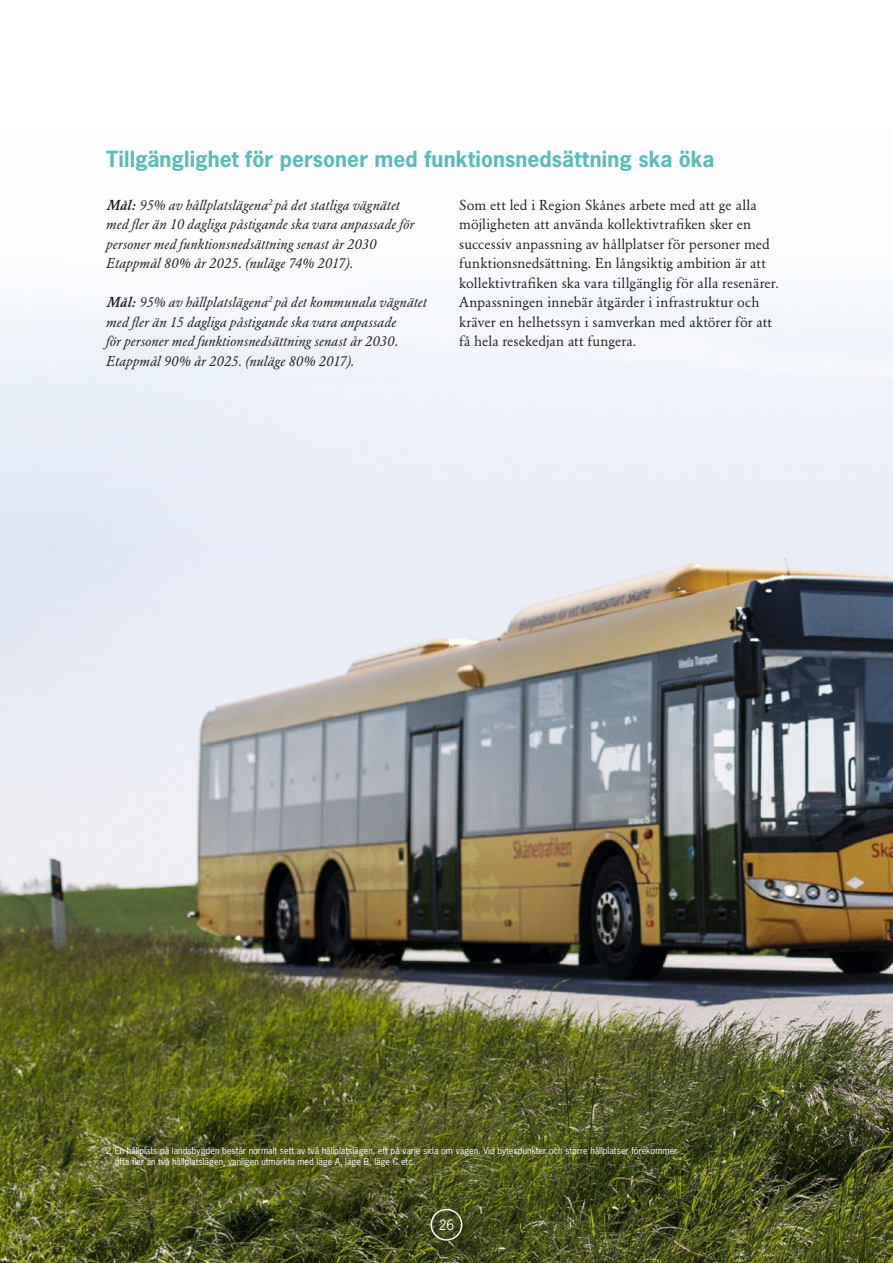
<style>
.page{position:relative;width:893px;height:1263px;background:#fff}
.page>*{position:absolute;margin:0;border:0;box-sizing:border-box;transform-origin:0 0}
.t1{font:700 21px "News Gothic LT";letter-spacing:.005em;color:#59bbbb}
.t2{font:14.25px/19.5px "Garamond Berth BQ";letter-spacing:.01em;color:#231f20}
.t3{font:italic 14.25px/19.5px "Garamond Berth BQ";letter-spacing:.015em;color:#231f20}
.t4{font:13.5px "News Gothic LT";color:#fff}
.t5{font:9px/10.8px "News Gothic LT";color:#fff}
.s1{font-family:"Garamond Berth BQ Med"}
</style>
<div class="page">
<img style="left:0;top:298px;width:893px;height:965px">
<div style="left:431px;top:1209px;width:31px;height:32px;border:2px solid #fff;border-radius:50%"></div>
<h1 class="t1" style="left:106px;top:145px;width:610px">Tillgänglighet för personer med funktionsnedsättning ska öka</h1>
<p class="t3" style="left:106px;top:195px;width:309px"><span class="s1">Mål:</span> 95% av hållplatslägena<sup>2</sup> på det statliga vägnätet med fler än 10 dagliga påstigande ska vara anpassade för personer med funktionsnedsättning senast år 2030<br>Etappmål 80% år 2025. (nuläge 74% 2017).</p>
<p class="t3" style="left:106px;top:292px;width:322px"><span class="s1">Mål:</span> 95% av hållplatslägena<sup>2</sup> på det kommunala vägnätet med fler än 15 dagliga påstigande ska vara anpassade<br>för personer med funktionsnedsättning senast år 2030.<br>Etappmål 90% år 2025. (nuläge 80% 2017).</p>
<p class="t2" style="left:459px;top:195px;width:321px">Som ett led i Region Skånes arbete med att ge alla möjligheten att använda kollektivtrafiken sker en successiv anpassning av hållplatser för personer med funktionsnedsättning. En långsiktig ambition är att kollektivtrafiken ska vara tillgänglig för alla resenärer.<br>Anpassningen innebär åtgärder i infrastruktur och kräver en helhetssyn i samverkan med aktörer för att få hela resekedjan att fungera.</p>
<p class="t5" style="left:115px;top:1145px;width:564px;text-indent:-9px">2 En hållplats på landsbygden består normalt sett av två hållplatslägen, ett på varje sida om vägen. Vid bytespunkter och större hållplatser förekommer ofta fler än två hållplatslägen, vanligen utmärkta med läge A, läge B, läge C etc.</p>
<p class="t4" style="left:439px;top:1216px;width:17px">26</p>
</div>
